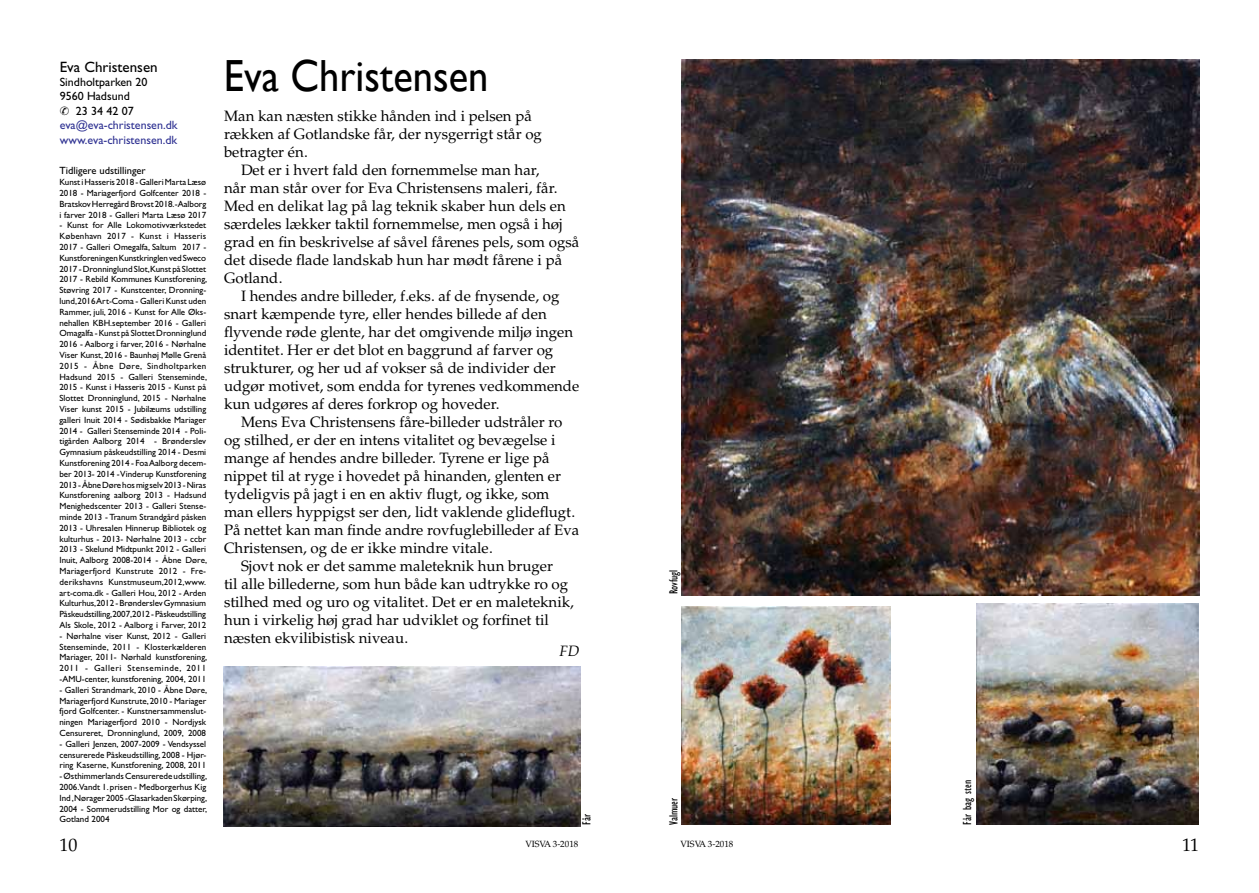
<style>
.page{position:relative;width:1259px;height:893px;background:#fff}
.page>*{position:absolute;margin:0;border:0;box-sizing:border-box;transform-origin:0 0}
.t1{font:45px "Gill Sans";color:#000;scale:.9 1}
.t2{font:18px "Palm Springs";color:#000}
.t3{font:15px/18px "Palm Springs";color:#000}
.t4{font:15px "Gill Sans";color:#000}
.t5{font:italic 15px "Palm Springs";color:#000}
.t6{font:12px/14.4px "Gill Sans";color:#2e3192}
.t7{font:12px/14.4px "Gill Sans";color:#000}
.t8{font:condensed 12px "Gill Sans";color:#000}
.t9{font:10.5px "Gill Sans";color:#000}
.t10{font:9px/10.8px "Gill Sans";color:#000;text-align:justify}
.t11{font:9px "Palm Springs";color:#000}
</style>
<div class="page">
<img style="left:682px;top:60px;width:517px;height:535px">
<img style="left:224px;top:667px;width:356px;height:159px">
<img style="left:681px;top:606px;width:209px;height:218px">
<img style="left:976px;top:604px;width:223px;height:221px">
<h3 class="t4" style="left:60px;top:58px;width:99px">Eva Christensen</h3>
<h3 class="t7" style="left:60px;top:75px;width:89px">Sindholtparken 20<br>9560 Hadsund</h3>
<h3 class="t7" style="left:76px;top:104px;width:60px">23 34 42 07</h3>
<h3 class="t6" style="left:60px;top:118px;width:119px">eva@eva-christensen.dk www.eva-christensen.dk</h3>
<p class="t9" style="left:59px;top:165px;width:88px">Tidligere udstillinger</p>
<p class="t10" style="left:59px;top:177px;width:148px">Kunst i Hasseris 2018 - Galleri Marta Læsø 2018 - Mariagerfjord Golfcenter 2018 - Bratskov Herregård Brovst 2018.- Aalborg i farver 2018 - Galleri Marta Læsø 2017</p>
<p class="t10" style="left:59px;top:220px;width:149px;text-align:left">- Kunst for Alle Lokomotivværkstedet København 2017 - Kunst i Hasseris 2017 - Galleri Omegalfa, Saltum 2017 - Kunstforeningen Kunstkringlen ved Sweco 2017 - Dronninglund Slot,Kunst på Slottet 2017 - Rebild Kommunes Kunstforening, Støvring 2017 - Kunstcenter, Dronning&shy;lund, 2016 Art-Coma - Galleri Kunst uden Rammer, juli, 2016 - Kunst for Alle Øks&shy;nehallen KBH.september 2016 - Galleri Omagalfa - Kunst på Slottet Dronninglund 2016 - Aalborg i farver, 2016 - Nørhalne Viser Kunst, 2016 - Baunhøj Mølle Grenå 2015 - Åbne Døre, Sindholtparken Hadsund 2015 - Galleri Stenseminde, 2015 - Kunst i Hasseris 2015 - Kunst på Slottet Dronninglund, 2015 - Nørhalne Viser kunst 2015 - Jubilæums udstilling galleri Inuit 2014 - Sødisbakke Mariager 2014 - Galleri Stenseminde 2014 - Poli&shy;tigården Aalborg 2014 - Brønderslev Gymnasium påskeudstilling 2014 - Desmi Kunstforening 2014 - Foa Aalborg decem&shy;ber 2013- 2014 - Vinderup Kunstforening 2013 - Åbne Døre hos mig selv 2013 - Niras Kunstforening aalborg 2013 - Hadsund Menighedscenter 2013 - Galleri Stense&shy;minde 2013 - Tranum Strandgård påsken 2013 - Uhresalen Hinnerup Bibliotek og kulturhus - 2013- Nørhalne 2013 - ccbr 2013 - Skelund Midtpunkt 2012 - Galleri Inuit, Aalborg 2008-2014 - Åbne Døre, Mariagerfjord Kunstrute 2012 - Fre&shy;derikshavns Kunstmuseum,2012,www. art-coma.dk - Galleri Hou, 2012 - Arden Kulturhus,2012 - Brønderslev Gymnasium Påskeudstilling,2007,2012 - Påskeudstilling Als Skole, 2012 - Aalborg i Farver, 2012</p>
<p class="t10" style="left:59px;top:630px;width:149px">- Nørhalne viser Kunst, 2012 - Galleri Stenseminde, 2011 - Klosterkælderen Mariager, 2011- Nørhald kunstforening, 2011 - Galleri Stenseminde, 2011 -AMU-center, kunstforening, 2004, 2011</p>
<p class="t10" style="left:59px;top:684px;width:149px">- Galleri Strandmark, 2010 - Åbne Døre, Mariagerfjord Kunstrute, 2010 - Mariager fjord Golfcenter. - Kunstnersammenslut&shy;ningen Mariagerfjord 2010 - Nordjysk Censureret, Dronninglund, 2009, 2008</p>
<p class="t10" style="left:59px;top:738px;width:148px">- Galleri Jenzen, 2007-2009 - Vendsyssel censurerede Påskeudstilling, 2008 - Hjør&shy;ring Kaserne, Kunstforening, 2008, 2011</p>
<p class="t10" style="left:59px;top:771px;width:149px">- Østhimmerlands Censurerede udstilling, 2006.Vandt 1. prisen - Medborgerhus Kig Ind ,Nørager 2005 -Glasarkaden Skørping, 2004 - Sommerudstilling Mor og datter, Gotland 2004</p>
<h1 class="t1" style="left:224px;top:49px;width:295px">Eva Christensen</h1>
<h3 class="t3" style="left:224px;top:107px;width:319px">Man kan næsten stikke hånden ind i pelsen på rækken af Gotlandske får, der nysgerrigt står og betragter én.</h3>
<p class="t3" style="left:224px;top:161px;width:357px;text-indent:17px">Det er i hvert fald den fornemmelse man har,<br>når man står over for Eva Christensens maleri, får.<br>Med en delikat lag på lag teknik skaber hun dels en særdeles lækker taktil fornemmelse, men også i høj grad en fin beskrivelse af såvel fårenes pels, som også det disede flade landskab hun har mødt fårene i på Gotland.</p>
<p class="t3" style="left:224px;top:287px;width:357px;text-indent:17px">I hendes andre billeder, f.eks. af de fnysende, og snart kæmpende tyre, eller hendes billede af den flyvende røde glente, har det omgivende miljø ingen identitet. Her er det blot en baggrund af farver og strukturer, og her ud af vokser så de individer der udgør motivet, som endda for tyrenes vedkommende kun udgøres af deres forkrop og hoveder.</p>
<h3 class="t3" style="left:241px;top:413px;width:323px">Mens Eva Christensens fåre-billeder udstråler ro</h3>
<h3 class="t3" style="left:224px;top:431px;width:333px">og stilhed, er der en intens vitalitet og bevægelse i</h3>
<h3 class="t3" style="left:224px;top:449px;width:327px">mange af hendes andre billeder. Tyrene er lige på</h3>
<h3 class="t3" style="left:224px;top:467px;width:338px">nippet til at ryge i hovedet på hinanden, glenten er</h3>
<h3 class="t3" style="left:224px;top:485px;width:327px">tydeligvis på jagt i en en aktiv flugt, og ikke, som</h3>
<h3 class="t3" style="left:224px;top:503px;width:352px">man ellers hyppigst ser den, lidt vaklende glideflugt.</h3>
<h3 class="t3" style="left:224px;top:521px;width:357px">På nettet kan man finde andre rovfuglebilleder af Eva</h3>
<h3 class="t3" style="left:224px;top:539px;width:270px">Christensen, og de er ikke mindre vitale.</h3>
<h3 class="t3" style="left:241px;top:557px;width:313px">Sjovt nok er det samme maleteknik hun bruger</h3>
<h3 class="t3" style="left:224px;top:575px;width:346px">til alle billederne, som hun både kan udtrykke ro og</h3>
<h3 class="t3" style="left:224px;top:593px;width:351px">stilhed med og uro og vitalitet. Det er en maleteknik,</h3>
<h3 class="t3" style="left:224px;top:611px;width:326px">hun i virkelig høj grad har udviklet og forfinet til</h3>
<h3 class="t3" style="left:224px;top:629px;width:185px">næsten ekvilibistisk niveau.</h3>
<h3 class="t5" style="left:559px;top:642px;width:22px">FD</h3>
<h3 class="t8" style="left:579px;top:825px;width:12px;rotate:-90deg">Får</h3>
<h3 class="t8" style="left:666px;top:594px;width:26px;rotate:-90deg">Rovfugl</h3>
<h3 class="t8" style="left:666px;top:825px;width:29px;rotate:-90deg">Valmuer</h3>
<h3 class="t8" style="left:960px;top:825px;width:46px;rotate:-90deg">Får bag sten</h3>
<h2 class="t2" style="left:60px;top:834px;width:19px">10</h2>
<p class="t11" style="left:525px;top:839px;width:54px">VISVA 3-2018</p>
<p class="t11" style="left:680px;top:839px;width:54px">VISVA 3-2018</p>
<h2 class="t2" style="left:1182px;top:834px;width:19px">11</h2>
</div>
